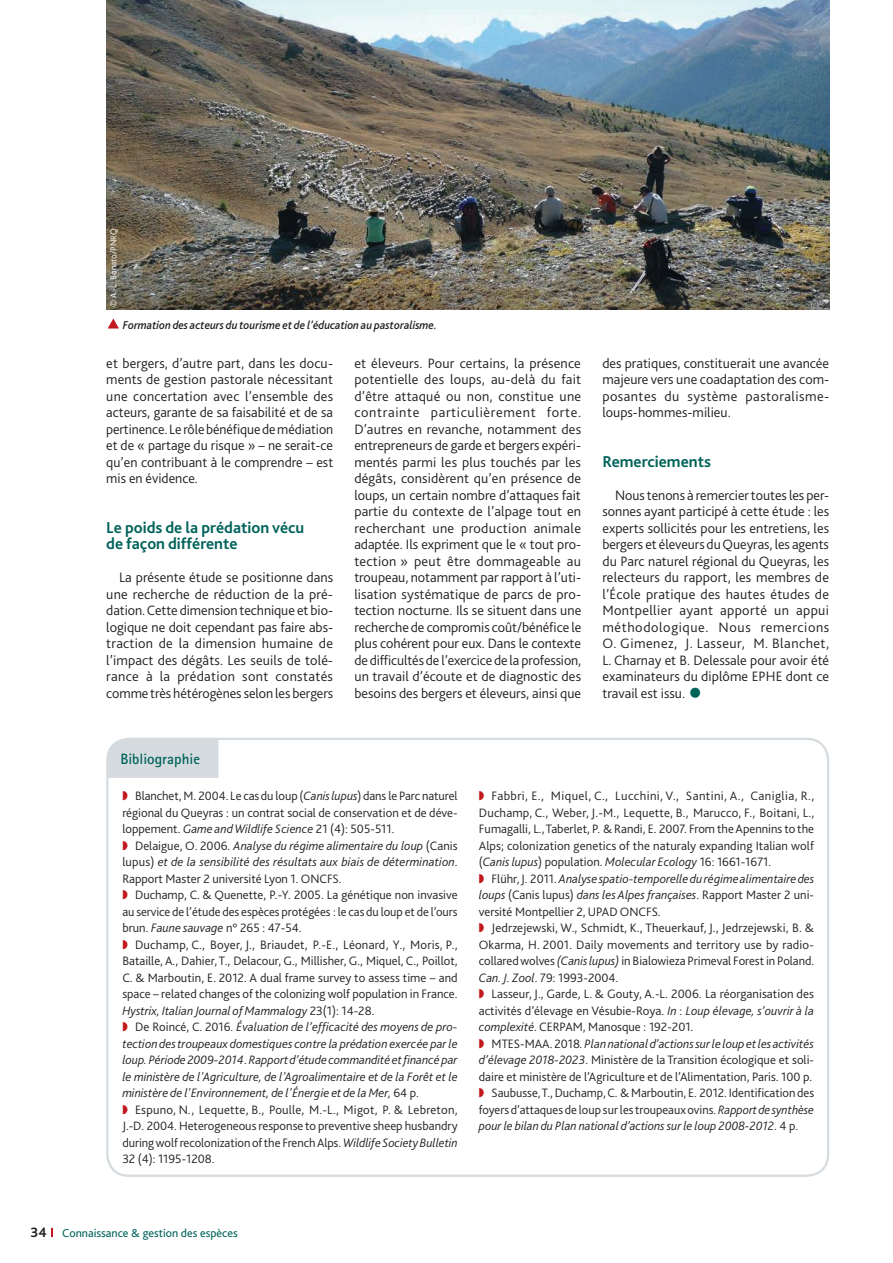
<style>
.page{position:relative;width:893px;height:1263px;background:#fff}
.page>*{position:absolute;margin:0;border:0;box-sizing:border-box;transform-origin:0 0}
.t1{font:300 48px "Bliss 2";color:#00635a}
.t2{font:700 16.5px/16.5px "Bliss 2";color:#00635a}
.t3{font:700 15px "Rotis Sans Serif";color:#00635a}
.t4{font:300 14.25px/16.5px "Bliss 2";color:#241f1f;text-align:justify}
.t5{font:300 12.75px/16.5px "Bliss 2";color:#241f1f}
.t6{font:italic 500 12px "Bliss 2";color:#241f1f;scale:.95 1}
.t7{font:12px "Bliss 2";color:#00635a}
.t8{font:300 9px "Bliss 2";color:#fff}
.s1{color:#c1191d}
.s2{font-style:italic}
.s3{font-weight:700;font-size:14.25px;color:#241f1f}
</style>
<div class="page">
<svg style="left:51px;top:1228px;width:2px;height:9px"></svg>
<div style="left:106px;top:738px;width:723px;height:439px;border:2px solid #d6dbdf;border-radius:21px"></div>
<div style="left:107px;top:740px;width:111px;height:38px;background:#d6dbdf"></div>
<svg style="left:108px;top:318px;width:11px;height:10px"></svg>
<img style="left:106px;top:0;width:723px;height:310px">
<p class="t8" style="left:108px;top:307px;width:80px;rotate:-90deg">© A.-L. Bonato/PNRQ</p>
<p class="t6" style="left:123px;top:317px;width:332px">Formation des acteurs du tourisme et de l’éducation au pastoralisme.</p>
<p class="t4" style="left:106px;top:354px;width:228px">et bergers, d’autre part, dans les docu&shy;ments de gestion pastorale nécessitant une concertation avec l’ensemble des acteurs, garante de sa faisabilité et de sa pertinence. Le rôle bénéfique de médiation et de « partage du risque » – ne serait-ce qu’en contribuant à le comprendre – est mis en évidence.</p>
<p class="t2" style="left:106px;top:518px;width:200px">Le poids de la prédation vécu de façon différente</p>
<p class="t4" style="left:106px;top:569px;width:228px;text-indent:13px">La présente étude se positionne dans une recherche de réduction de la pré&shy;dation. Cette dimension technique et bio&shy;logique ne doit cependant pas faire abs&shy;traction de la dimension humaine de l’impact des dégâts. Les seuils de tolé&shy;rance à la prédation sont constatés comme très hétérogènes selon les bergers</p>
<p class="t4" style="left:354px;top:354px;width:228px">et éleveurs. Pour certains, la présence potentielle des loups, au-delà du fait d’être attaqué ou non, constitue une contrainte particulièrement forte.<br>D’autres en revanche, notamment des entrepreneurs de garde et bergers expéri&shy;mentés parmi les plus touchés par les dégâts, considèrent qu’en présence de loups, un certain nombre d’attaques fait partie du contexte de l’alpage tout en recherchant une production animale adaptée. Ils expriment que le « tout pro&shy;tection » peut être dommageable au troupeau, notamment par rapport à l’uti&shy;lisation systématique de parcs de pro&shy;tection nocturne. Ils se situent dans une recherche de compromis coût/bénéfice le plus cohérent pour eux. Dans le contexte de difficultés de l’exercice de la profession, un travail d’écoute et de diagnostic des besoins des bergers et éleveurs, ainsi que</p>
<p class="t4" style="left:602px;top:354px;width:228px">des pratiques, constituerait une avancée majeure vers une coadaptation des com&shy;posantes du système pastoralisme&shy;loups-hommes-milieu.</p>
<p class="t2" style="left:602px;top:452px;width:110px">Remerciements</p>
<p class="t4" style="left:602px;top:486px;width:228px;text-indent:13px">Nous tenons à remercier toutes les per&shy;sonnes ayant participé à cette étude : les experts sollicités pour les entretiens, les bergers et éleveurs du Queyras, les agents du Parc naturel régional du Queyras, les relecteurs du rapport, les membres de l’École pratique des hautes études de Montpellier ayant apporté un appui méthodologique. Nous remercions O. Gimenez, J. Lasseur, M. Blanchet, L. Charnay et B. Delessale pour avoir été examinateurs du diplôme EPHE dont ce travail est issu.</p>
<h1 class="t1" style="left:688px;top:662px;width:16px">•</h1>
<p class="t3" style="left:120px;top:749px;width:81px">Bibliographie</p>
<p class="t5" style="left:122px;top:787px;width:337px"><span class="s1">◗</span> Blanchet, M. 2004. Le cas du loup (<span class="s2">Canis lupus</span>) dans le Parc naturel régional du Queyras : un contrat social de conservation et de déve&shy;loppement. <span class="s2">Game and Wildlife Science</span> 21 (4): 505-511.<br><span class="s1">◗</span> Delaigue, O. 2006. <span class="s2">Analyse du régime alimentaire du loup</span> (Canis lupus) <span class="s2">et de la sensibilité des résultats aux biais de détermination</span>.<br>Rapport Master 2 université Lyon 1. ONCFS.<br><span class="s1">◗</span> Duchamp, C. &amp; Quenette, P.-Y. 2005. La génétique non invasive au service de l’étude des espèces protégées : le cas du loup et de l’ours brun. <span class="s2">Faune sauvage</span> n° 265 : 47-54.<br><span class="s1">◗</span> Duchamp, C., Boyer, J., Briaudet, P.-E., Léonard, Y., Moris, P., Bataille, A., Dahier, T., Delacour, G., Millisher, G., Miquel, C., Poillot, C. &amp; Marboutin, E. 2012. A dual frame survey to assess time – and space – related changes of the colonizing wolf population in France.<br><span class="s2">Hystrix, Italian Journal of Mammalogy</span> 23(1): 14-28.<br><span class="s1">◗</span> De Roincé, C. 2016. <span class="s2">Évaluation de l’efficacité des moyens de pro&shy;tection des troupeaux domestiques contre la prédation exercée par le loup. Période 2009-2014</span>. <span class="s2">Rapport d’étude commandité et financé par le ministère de l'Agriculture, de l'Agroalimentaire et de la Forêt et le ministère de l'Environnement, de l'Énergie et de la Mer,</span> 64 p.<br><span class="s1">◗</span> Espuno, N<span class="s2">.</span>, Lequette, B., Poulle, M.-L., Migot, P. &amp; Lebreton, J.-D. 2004. Heterogeneous response to preventive sheep husbandry during wolf recolonization of the French Alps. <span class="s2">Wildlife Society Bulletin </span>32 (4): 1195-1208.</p>
<p class="t5" style="left:479px;top:787px;width:337px"><span class="s1">◗</span> Fabbri, E., Miquel, C., Lucchini, V., Santini, A., Caniglia, R., Duchamp, C., Weber, J.-M., Lequette, B., Marucco, F., Boitani, L., Fumagalli, L., Taberlet, P. &amp; Randi, E. 2007. From the Apennins to the Alps; colonization genetics of the naturaly expanding Italian wolf (<span class="s2">Canis lupus</span>) population. <span class="s2">Molecular Ecology</span> 16: 1661-1671.<br><span class="s1">◗</span> Flühr, J. 2011. <span class="s2">Analyse spatio-temporelle du régime alimentaire des loups</span> (Canis lupus) <span class="s2">dans les Alpes françaises</span>. Rapport Master 2 uni&shy;versité Montpellier 2, UPAD ONCFS.<br><span class="s1">◗</span> Jedrzejewski, W., Schmidt, K., Theuerkauf, J., Jedrzejewski, B. &amp; Okarma, H. 2001. Daily movements and territory use by radio&shy;collared wolves <span class="s2">(Canis lupus)</span> in Bialowieza Primeval Forest in Poland.<br><span class="s2">Can. J. Zool</span>. 79: 1993-2004.<br><span class="s1">◗</span> Lasseur, J., Garde, L. &amp; Gouty, A.-L. 2006. La réorganisation des activités d’élevage en Vésubie-Roya. <span class="s2">In</span> : <span class="s2">Loup élevage, s’ouvrir à la complexité</span>. CERPAM, Manosque : 192-201.<br><span class="s1">◗</span> MTES-MAA. 2018<span class="s2">. Plan national d’actions sur le loup et les activités d’élevage 2018-2023</span>. Ministère de la Transition écologique et soli&shy;daire et ministère de l’Agriculture et de l’Alimentation, Paris. 100 p. <span class="s1">◗</span> Saubusse, T., Duchamp, C. &amp; Marboutin, E. 2012. Identification des foyers d’attaques de loup sur les troupeaux ovins. <span class="s2">Rapport de synthèse pour le bilan du Plan national d’actions sur le loup 2008-2012</span>. 4 p.</p>
<p class="t7" style="left:31px;top:1225px;width:209px"><span class="s3">34</span> Connaissance &amp; gestion des espèces</p>
</div>
